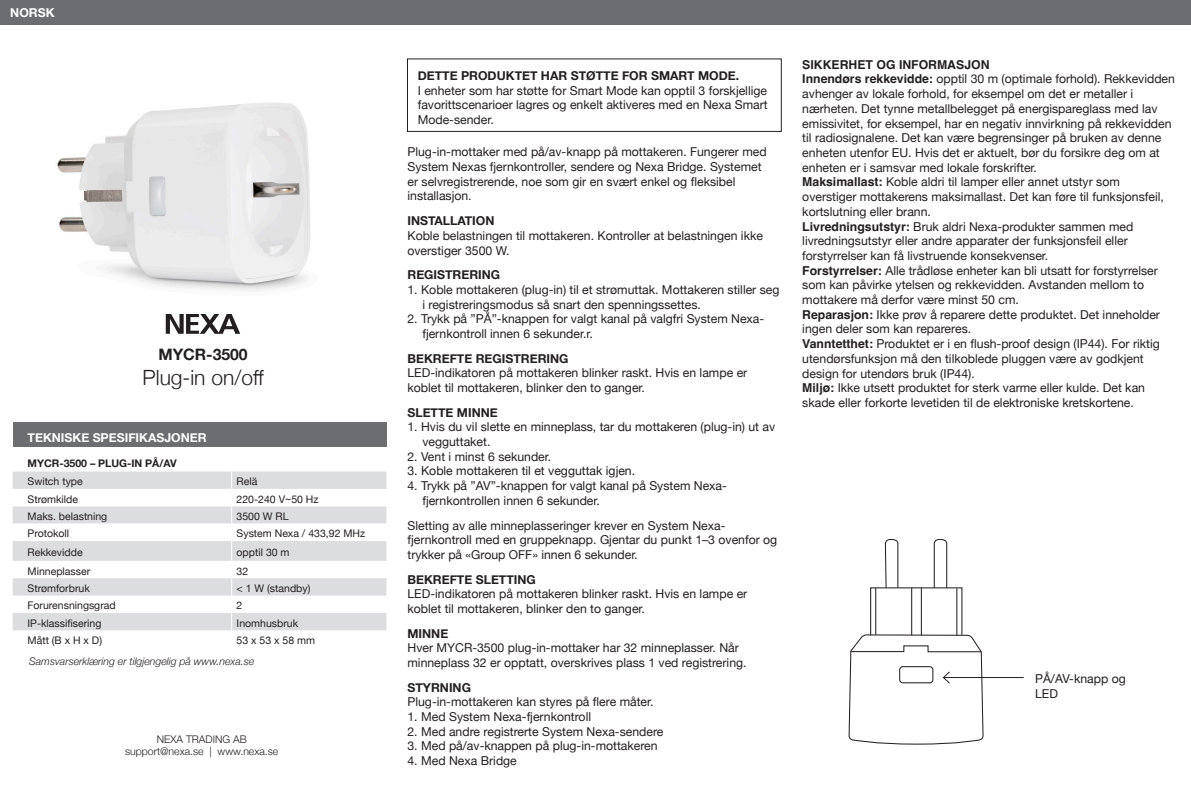
<style>
.page{position:relative;width:1191px;height:794px;background:#fff}
.page>*{position:absolute;margin:0;border:0;box-sizing:border-box;transform-origin:0 0}
.t1{font:300 21px "Helvetica Neue";color:#231f20}
.t2{font:700 15.75px "Helvetica Neue";color:#231f20}
.Brödtext{font:12.25px/14.7px "Helvetica Neue";color:#231f20}
.Rubrik{font:12.25px/14.7px "Helvetica Neue";color:#231f20}
.Rubrik-2{font:700 12.25px "Helvetica Neue";color:#fff}
.Rubrik-3{font:700 12.25px "Helvetica Neue";color:#231f20}
.t3{font:700 12.25px "Helvetica";color:#231f20}
.t4{font:10.5px "Helvetica Neue";color:#231f20}
.t5{font:italic 300 10.5px "Helvetica Neue";color:#231f20}
.t6{font:300 10.5px "Helvetica Neue";color:#231f20}
.t7{font:700 10.5px "Helvetica Neue";color:#231f20}
.s1{font-weight:700}
.s2{font-family:"Helvetica";font-weight:700}
</style>
<div class="page">
<svg style="left:13px;top:471px;width:373px;height:160px"></svg>
<div style="left:13px;top:422px;width:373px;height:24px;background:#6c6d70"></div>
<div style="left:407px;top:59px;width:374px;height:73px;border:1px solid #231f20"></div>
<hr style="left:943px;top:677px;width:80px;height:1px;background:#231f20">
<div style="left:870px;top:587px;width:92px;height:49px;border:1px solid #231f20"></div>
<hr style="left:956px;top:588px;width:1px;height:47px;background:#231f20">
<hr style="left:875px;top:588px;width:1px;height:46px;background:#231f20">
<svg style="left:884px;top:539px;width:16px;height:50px"></svg>
<svg style="left:933px;top:539px;width:15px;height:50px"></svg>
<hr style="left:911px;top:588px;width:1px;height:47px;background:#231f20">
<hr style="left:921px;top:588px;width:1px;height:47px;background:#231f20">
<svg style="left:848px;top:634px;width:136px;height:110px"></svg>
<img style="left:57px;top:102px;width:254px;height:189px">
<div style="left:0;top:0;width:1191px;height:25px;background:#6c6d70"></div>
<svg style="left:166px;top:314px;width:74px;height:20px"></svg>
<p class="Rubrik-2" style="left:10px;top:3px;width:46px">NORSK</p>
<p class="t2" style="left:158px;top:342px;width:91px">MYCR-3500</p>
<p class="t1" style="left:143px;top:360px;width:123px">Plug-in on/off</p>
<p class="Rubrik-2" style="left:28px;top:428px;width:180px">TEKNISKE SPESIFIKASJONER</p>
<p class="t7" style="left:28px;top:454px;width:151px">MYCR-3500 – PLUG-IN PÅ/AV</p>
<p class="t4" style="left:28px;top:474px;width:57px">Switch type</p>
<p class="t4" style="left:237px;top:474px;width:22px">Relä</p>
<p class="t4" style="left:28px;top:491px;width:52px">Strømkilde</p>
<p class="t4" style="left:237px;top:491px;width:83px">220-240 V~50 Hz</p>
<p class="t4" style="left:28px;top:508px;width:81px">Maks. belastning</p>
<p class="t4" style="left:237px;top:508px;width:53px">3500 W RL</p>
<p class="t4" style="left:28px;top:526px;width:43px">Protokoll</p>
<p class="t4" style="left:237px;top:526px;width:130px">System Nexa / 433,92 MHz</p>
<p class="t4" style="left:28px;top:544px;width:57px">Rekkevidde</p>
<p class="t4" style="left:237px;top:544px;width:54px">opptil 30 m</p>
<p class="t4" style="left:28px;top:563px;width:64px">Minneplasser</p>
<p class="t4" style="left:237px;top:563px;width:13px">32</p>
<p class="t4" style="left:28px;top:580px;width:64px">Strømforbruk</p>
<p class="t4" style="left:237px;top:580px;width:75px">&lt; 1 W (standby)</p>
<p class="t4" style="left:28px;top:598px;width:90px">Forurensningsgrad</p>
<p class="t4" style="left:237px;top:598px;width:7px">2</p>
<p class="t4" style="left:28px;top:615px;width:75px">IP-klassifisering</p>
<p class="t4" style="left:237px;top:615px;width:63px">Inomhusbruk</p>
<p class="t4" style="left:28px;top:632px;width:76px">Mått (B x H x D)</p>
<p class="t4" style="left:237px;top:632px;width:80px">53 x 53 x 58 mm</p>
<p class="t5" style="left:29px;top:653px;width:227px">Samsvarserklæring er tilgjengelig på www.nexa.se</p>
<p class="t6" style="left:157px;top:730px;width:91px">NEXA TRADING AB</p>
<p class="t6" style="left:125px;top:743px;width:155px">support@nexa.se | www.nexa.se</p>
<p class="Brödtext" style="left:418px;top:69px;width:351px"><span class="s1">DETTE PRODUKTET HAR STØTTE FOR SMART MODE.<br></span>I enheter som har støtte for Smart Mode kan opptil 3 forskjellige favorittscenarioer lagres og enkelt aktiveres med en Nexa Smart Mode-sender.</p>
<p class="Brödtext" style="left:407px;top:145px;width:361px">Plug-in-mottaker med på/av-knapp på mottakeren. Fungerer med System Nexas fjernkontroller, sendere og Nexa Bridge. Systemet er selvregistrerende, noe som gir en svært enkel og fleksibel installasjon.</p>
<p class="Rubrik" style="left:407px;top:214px;width:357px"><span class="s1">INSTALLATION<br></span>Koble belastningen til mottakeren. Kontroller at belastningen ikke overstiger 3500 W.</p>
<p class="Rubrik-3" style="left:407px;top:265px;width:94px">REGISTRERING</p>
<p class="Rubrik" style="left:422px;top:283px;width:359px;text-indent:-15px">1. Koble mottakeren (plug-in) til et strømuttak. Mottakeren stiller seg i registreringsmodus så snart den spenningssettes.</p>
<p class="Rubrik" style="left:422px;top:312px;width:343px;text-indent:-15px">2. Trykk på ”PÅ”-knappen for valgt kanal på valgfri System Nexa&shy;fjernkontroll innen 6 sekunder.r.</p>
<p class="Rubrik" style="left:407px;top:351px;width:341px"><span class="s1">BEKREFTE REGISTRERING<br></span>LED-indikatoren på mottakeren blinker raskt. Hvis en lampe er koblet til mottakeren, blinker den to ganger.</p>
<p class="Rubrik-3" style="left:407px;top:403px;width:92px">SLETTE MINNE</p>
<p class="Rubrik" style="left:422px;top:420px;width:354px;text-indent:-15px">1. Hvis du vil slette en minneplass, tar du mottakeren (plug-in) ut av vegguttaket.</p>
<p class="Rubrik" style="left:407px;top:450px;width:145px">2. Vent i minst 6 sekunder.</p>
<p class="Rubrik" style="left:407px;top:464px;width:229px">3. Koble mottakeren til et vegguttak igjen.</p>
<p class="Rubrik" style="left:422px;top:479px;width:306px;text-indent:-15px">4. Trykk på ”AV”-knappen for valgt kanal på System Nexa&shy;fjernkontrollen innen 6 sekunder.</p>
<p class="Brödtext" style="left:407px;top:518px;width:371px">Sletting av alle minneplasseringer krever en System Nexa&shy;fjernkontroll med en gruppeknapp. Gjentar du punkt 1–3 ovenfor og trykker på «Group OFF» innen 6 sekunder.</p>
<p class="Brödtext" style="left:407px;top:572px;width:341px"><span class="s1">BEKREFTE SLETTING<br></span>LED-indikatoren på mottakeren blinker raskt. Hvis en lampe er koblet til mottakeren, blinker den to ganger.</p>
<p class="Brödtext" style="left:407px;top:626px;width:340px"><span class="s1">MINNE<br></span>Hver MYCR-3500 plug-in-mottaker har 32 minneplasser. Når minneplass 32 er opptatt, overskrives plass 1 ved registrering.</p>
<p class="Brödtext" style="left:407px;top:680px;width:247px"><span class="s1">STYRNING<br></span>Plug-in-mottakeren kan styres på flere måter.</p>
<p class="Brödtext" style="left:407px;top:710px;width:185px">1. Med System Nexa-fjernkontroll</p>
<p class="Brödtext" style="left:407px;top:724px;width:257px">2. Med andre registrerte System Nexa-sendere</p>
<p class="Brödtext" style="left:407px;top:739px;width:252px">3. Med på/av-knappen på plug-in-mottakeren</p>
<p class="Brödtext" style="left:407px;top:754px;width:111px">4. Med Nexa Bridge</p>
<p class="t3" style="left:802px;top:57px;width:189px">SIKKERHET OG INFORMASJON</p>
<p class="Brödtext" style="left:802px;top:72px;width:374px"><span class="s2">Innendørs rekkevidde:</span> opptil 30 m (optimale forhold). Rekkevidden avhenger av lokale forhold, for eksempel om det er metaller i nærheten. Det tynne metallbelegget på energispareglass med lav emissivitet, for eksempel, har en negativ innvirkning på rekkevidden til radiosignalene. Det kan være begrensinger på bruken av denne enheten utenfor EU. Hvis det er aktuelt, bør du forsikre deg om at enheten er i samsvar med lokale forskrifter.</p>
<p class="Brödtext" style="left:802px;top:175px;width:363px"><span class="s2">Maksimallast:</span> Koble aldri til lamper eller annet utstyr som overstiger mottakerens maksimallast. Det kan føre til funksjonsfeil, kortslutning eller brann.</p>
<p class="Brödtext" style="left:802px;top:219px;width:333px"><span class="s2">Livredningsutstyr:</span> Bruk aldri Nexa-produkter sammen med livredningsutstyr eller andre apparater der funksjonsfeil eller forstyrrelser kan få livstruende konsekvenser.</p>
<p class="Brödtext" style="left:802px;top:264px;width:357px"><span class="s2">Forstyrrelser:</span> Alle trådløse enheter kan bli utsatt for forstyrrelser som kan påvirke ytelsen og rekkevidden. Avstanden mellom to mottakere må derfor være minst 50 cm.</p>
<p class="Brödtext" style="left:802px;top:308px;width:359px"><span class="s2">Reparasjon:</span> Ikke prøv å reparere dette produktet. Det inneholder ingen deler som kan repareres.</p>
<p class="Brödtext" style="left:802px;top:337px;width:359px"><span class="s2">Vanntetthet:</span> Produktet er i en flush-proof design (IP44). For riktig utendørsfunksjon må den tilkoblede pluggen være av godkjent design for utendørs bruk (IP44).</p>
<p class="Brödtext" style="left:802px;top:381px;width:344px"><span class="s2">Miljø:</span> Ikke utsett produktet for sterk varme eller kulde. Det kan skade eller forkorte levetiden til de elektroniske kretskortene.</p>
<p class="Brödtext" style="left:1035px;top:672px;width:92px">PÅ/AV-knapp og<br>LED</p>
</div>
